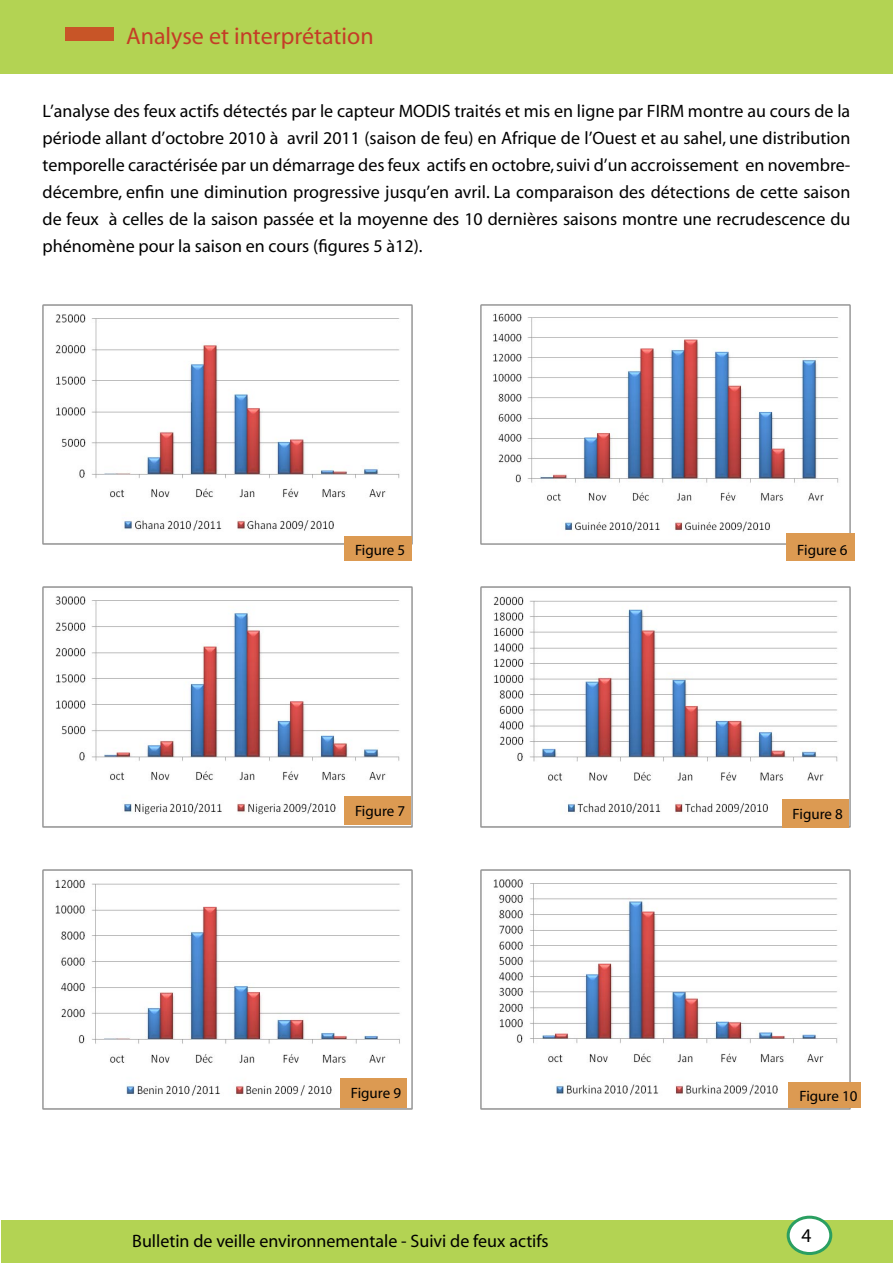
<style>
.page{position:relative;width:893px;height:1263px;background:#fff}
.page>*{position:absolute;margin:0;border:0;box-sizing:border-box;transform-origin:0 0}
.t1{font:700 24px "Times";color:#c43d26}
.t2{font:700 19.5px "Times";color:#000}
.t3{font:18px/27px "Times";color:#000;text-align:justify}
.t4{font:15px "Times";color:#000}
</style>
<div class="page">
<div style="left:0;top:0;width:893px;height:73px;background:#b3d353"></div>
<div style="left:2px;top:1220px;width:891px;height:43px;background:#b3d353"></div>
<div style="left:788px;top:1217px;width:43px;height:36px;background:#fff;border-radius:50%"></div>
<div style="left:787px;top:1216px;width:45px;height:39px;border:3px solid #2a9f61;border-radius:50%"></div>
<img style="left:43px;top:304px;width:369px;height:240px">
<img style="left:480px;top:304px;width:370px;height:240px">
<img style="left:43px;top:587px;width:369px;height:240px">
<img style="left:480px;top:587px;width:370px;height:240px">
<img style="left:43px;top:870px;width:369px;height:240px">
<img style="left:480px;top:870px;width:370px;height:240px">
<div style="left:344px;top:536px;width:68px;height:25px;background:#dc9a52"></div>
<div style="left:787px;top:534px;width:68px;height:27px;background:#dc9a52"></div>
<div style="left:344px;top:796px;width:67px;height:29px;background:#dc9a52"></div>
<div style="left:782px;top:799px;width:67px;height:29px;background:#dc9a52"></div>
<div style="left:340px;top:1078px;width:67px;height:30px;background:#dc9a52"></div>
<div style="left:789px;top:1082px;width:72px;height:26px;background:#dc9a52"></div>
<div style="left:65px;top:27px;width:49px;height:13px;background:#c85527"></div>
<p class="t1" style="left:126px;top:24px;width:249px">Analyse et interprétation</p>
<p class="t3" style="left:43px;top:99px;width:809px">L’analyse des feux actifs détectés par le capteur MODIS traités et mis en ligne par FIRM montre au cours de la période allant d’octobre 2010 à avril 2011 (saison de feu) en Afrique de l’Ouest et au sahel, une distribution temporelle caractérisée par un démarrage des feux actifs en octobre, suivi d’un accroissement en novembre&shy;décembre, enfin une diminution progressive jusqu’en avril. La comparaison des détections de cette saison de feux à celles de la saison passée et la moyenne des 10 dernières saisons montre une recrudescence du phénomène pour la saison en cours (figures 5 à12).</p>
<p class="t4" style="left:355px;top:542px;width:52px">Figure 5</p>
<p class="t4" style="left:797px;top:542px;width:52px">Figure 6</p>
<p class="t4" style="left:355px;top:803px;width:52px">Figure 7</p>
<p class="t4" style="left:793px;top:806px;width:52px">Figure 8</p>
<p class="t4" style="left:351px;top:1085px;width:52px">Figure 9</p>
<p class="t4" style="left:799px;top:1089px;width:59px">Figure 10</p>
<p class="t3" style="left:132px;top:1228px;width:418px">Bulletin de veille environnementale - Suivi de feux actifs</p>
<p class="t2" style="left:801px;top:1226px;width:12px">4</p>
</div>
